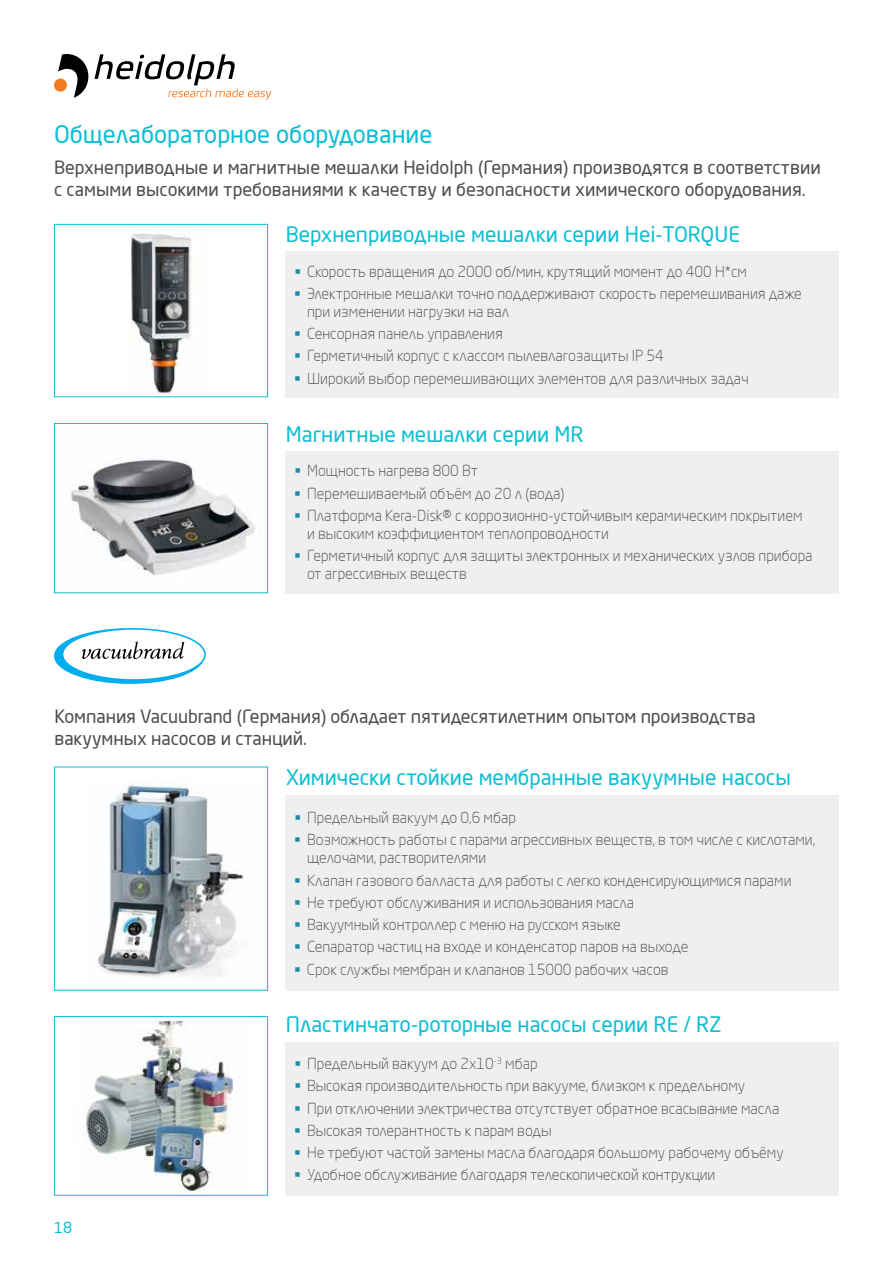
<style>
.page{position:relative;width:893px;height:1263px;background:#fff}
.page>*{position:absolute;margin:0;border:0;box-sizing:border-box;transform-origin:0 0}
.t1{font:24px "Neo Sans Pro";color:#0cbed4}
.t2{font:21px "Neo Sans Pro";color:#0cbed4}
.t3{font:18px/21.6px "Neo Sans Pro";color:#4d4d4f}
.t4{font:300 15px/22.2px "Neo Sans Pro";color:#4d4d4f}
.t5{font:15px "Neo Sans Pro";color:#0cbed4}
</style>
<div class="page">
<div style="left:286px;top:251px;width:553px;height:147px;background:#efeff0"></div>
<div style="left:286px;top:451px;width:553px;height:142px;background:#efeff0"></div>
<div style="left:286px;top:795px;width:553px;height:195px;background:#efeff0"></div>
<div style="left:286px;top:1042px;width:553px;height:153px;background:#efeff0"></div>
<img style="left:85px;top:1022px;width:155px;height:171px">
<svg style="left:54px;top:628px;width:152px;height:56px"></svg>
<svg style="left:58px;top:54px;width:30px;height:44px"></svg>
<div style="left:54px;top:79px;width:13px;height:13px;background:#f47920;border-radius:50%"></div>
<svg style="left:94px;top:54px;width:177px;height:46px"></svg>
<img style="left:131px;top:234px;width:60px;height:160px">
<div style="left:54px;top:224px;width:214px;height:173px;border:1px solid #0cbed4"></div>
<div style="left:54px;top:1016px;width:214px;height:179px;border:1px solid #0cbed4"></div>
<img style="left:98px;top:781px;width:150px;height:198px">
<div style="left:54px;top:767px;width:214px;height:223px;border:1px solid #0cbed4"></div>
<img style="left:71px;top:459px;width:185px;height:117px">
<div style="left:54px;top:423px;width:214px;height:170px;border:1px solid #0cbed4"></div>
<h1 class="t1" style="left:54px;top:120px;width:380px">Общелабораторное оборудование</h1>
<p class="t3" style="left:54px;top:156px;width:768px">Верхнеприводные и магнитные мешалки Heidolph (Германия) производятся в соответствии с самыми высокими требованиями к качеству и безопасности химического оборудования.</p>
<h2 class="t2" style="left:286px;top:222px;width:456px">Верхнеприводные мешалки серии Hei-TORQUE</h2>
<p class="t4" style="left:307px;top:260px;width:496px">Скорость вращения до 2000 об/мин, крутящий момент до 400 Н*см<br>Электронные мешалки точно поддерживают скорость перемешивания даже</p>
<p class="t4" style="left:307px;top:300px;width:443px">при изменении нагрузки на вал<br>Сенсорная панель управления<br>Герметичный корпус с классом пылевлагозащиты IP 54<br>Широкий выбор перемешивающих элементов для различных задач</p>
<h2 class="t2" style="left:286px;top:421px;width:299px">Магнитные мешалки серии MR</h2>
<p class="t4" style="left:307px;top:460px;width:497px">Мощность нагрева 800 Вт<br>Перемешиваемый объём до 20 л (вода)<br>Платформа Kera-Disk® с коррозионно-устойчивым керамическим покрытием</p>
<p class="t4" style="left:307px;top:522px;width:507px">и высоким коэффициентом теплопроводности<br>Герметичный корпус для защиты электронных и механических узлов прибора</p>
<p class="t4" style="left:307px;top:562px;width:161px">от агрессивных веществ</p>
<p class="t3" style="left:54px;top:705px;width:703px">Компания Vacuubrand (Германия) обладает пятидесятилетним опытом производства вакуумных насосов и станций.</p>
<p class="t5" style="left:54px;top:1218px;width:20px">18</p>
<h2 class="t2" style="left:286px;top:765px;width:507px">Химически стойкие мембранные вакуумные насосы</h2>
<p class="t4" style="left:307px;top:806px;width:510px">Предельный вакуум до 0,6 мбар<br>Возможность работы с парами агрессивных веществ, в том числе с кислотами,</p>
<p class="t4" style="left:307px;top:846px;width:486px">щелочами, растворителями<br>Клапан газового балласта для работы с легко конденсирующимися парами Не требуют обслуживания и использования масла<br>Вакуумный контроллер с меню на русском языке<br>Сепаратор частиц на входе и конденсатор паров на выходе<br>Срок службы мембран и клапанов 15000 рабочих часов</p>
<h2 class="t2" style="left:286px;top:1012px;width:437px">Пластинчато-роторные насосы серии RE / RZ</h2>
<p class="t4" style="left:307px;top:1052px;width:478px">Предельный вакуум до 2x10<sup>-3</sup> мбар<br>Высокая производительность при вакууме, близком к предельному<br>При отключении электричества отсутствует обратное всасывание масла Высокая толерантность к парам воды<br>Не требуют частой замены масла благодаря большому рабочему объёму Удобное обслуживание благодаря телескопической контрукции</p>
</div>
